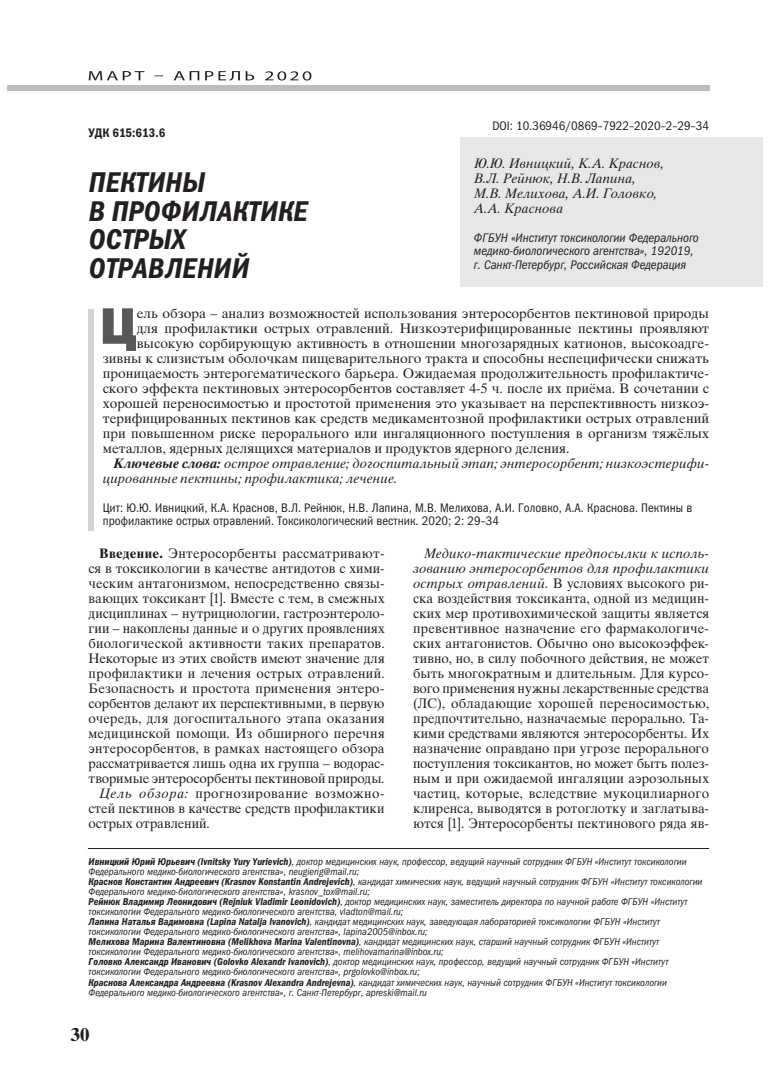
<style>
.page{position:relative;width:780px;height:1088px;background:#fff}
.page>*{position:absolute;margin:0;border:0;box-sizing:border-box;transform-origin:0 0}
.t1{font:51.62px "Franklin Gothic Heavy ITC";color:#57585a}
.t2{font:italic 28.75px/28.8px "Franklin Gothic Demi Cond ITC";letter-spacing:.01em;color:#231f20}
.t3{font:700 18.75px "Times Ten Cyr";color:#231f20}
.t4{font:13.75px/15px "Times Ten Cyr Upright";color:#231f20;text-align:justify}
.t5{font:13.75px/15px "Times Ten Cyr Inclined";letter-spacing:.005em;color:#231f20}
.t6{font:13.75px "Times Ten Cyr Upright";letter-spacing:.025em;color:#231f20}
.t7{font:13.75px "Times Ten Cyr Upright";letter-spacing:.02em;color:#231f20}
.t8{font:12.5px/13.8px "Franklin Gothic Book Cond ITC";color:#231f20}
.t9{font:italic 12.5px/13.8px "Franklin Gothic Book Cond ITC";color:#231f20}
.t10{font:12.5px "Franklin Gothic Demi Cond ITC";color:#231f20}
.t11{font:italic 10px/10px "Franklin Gothic Book Cond ITC";color:#231f20}
.s1{font-family:"Times Ten Cyr Bold Inclined"}
.s2{font-family:"Times Ten Cyr";font-weight:700}
.s3{font-family:"Times Ten Cyr Inclined"}
.s4{font-family:"Franklin Gothic Demi Cond ITC"}
</style>
<div class="page">
<div style="left:7px;top:85px;width:702px;height:5px;background:#bcbdc0"></div>
<svg style="left:89px;top:71px;width:222px;height:10px"></svg>
<div style="left:459px;top:137px;width:303px;height:150px;background:#e6e7e9"></div>
<hr style="left:89px;top:848px;width:620px;height:1px;background:#231f20">
<div style="left:89px;top:309px;width:5px;height:221px;background:#d1d2d4"></div>
<p class="t10" style="left:89px;top:125px;width:78px">УДК 615:613.6</p>
<h2 class="t2" style="left:89px;top:168px;width:220px">ПЕКТИНЫ<br>В ПРОФИЛАКТИКЕ<br>ОСТРЫХ<br>ОТРАВЛЕНИЙ</h2>
<p class="t8" style="left:492px;top:119px;width:218px">DOI: 10.36946/0869–7922–2020–2–29–34</p>
<p class="t5" style="left:474px;top:155px;width:192px">Ю.Ю. Ивницкий, К.А. Краснов,<br>В.Л. Рейнюк, Н.В. Лапина,<br>М.В. Мелихова, А.И. Головко,<br>А.А. Краснова</p>
<p class="t9" style="left:474px;top:231px;width:226px">ФГБУН «Институт токсикологии Федерального медико-биологического агентства», 192019, г. Санкт-Петербург, Российская Федерация</p>
<h1 class="t1" style="left:100px;top:294px;width:39px">Ц</h1>
<p class="t4" style="left:137px;top:306px;width:573px">ель обзора – анализ возможностей использования энтеросорбентов пектиновой природы</p>
<p class="t4" style="left:137px;top:321px;width:574px">для профилактики острых отравлений. Низкоэтерифицированные пектины проявляют</p>
<p class="t4" style="left:137px;top:336px;width:573px">высокую сорбирующую активность в отношении многозарядных катионов, высокоадге-</p>
<p class="t4" style="left:103px;top:351px;width:607px">зивны к слизистым оболочкам пищеварительного тракта и способны неспецифически снижать</p>
<p class="t4" style="left:103px;top:366px;width:607px">проницаемость энтерогематического барьера. Ожидаемая продолжительность профилактиче-</p>
<p class="t4" style="left:103px;top:381px;width:607px">ского эффекта пектиновых энтеросорбентов составляет 4-5 ч. после их приёма. В сочетании с</p>
<p class="t4" style="left:103px;top:396px;width:607px">хорошей переносимостью и простотой применения это указывает на перспективность низкоэ-</p>
<p class="t4" style="left:103px;top:411px;width:607px">терифицированных пектинов как средств медикаментозной профилактики острых отравлений</p>
<p class="t4" style="left:103px;top:426px;width:607px">при повышенном риске перорального или ингаляционного поступления в организм тяжёлых</p>
<p class="t4" style="left:103px;top:441px;width:468px">металлов, ядерных делящихся материалов и продуктов ядерного деления.</p>
<p class="t5" style="left:103px;top:455px;width:607px;text-indent:11px"><span class="s1">Ключевые слова:</span> острое отравление; догоспитальный этап; энтеросорбент; низкоэстерифи&shy;цированные пектины; профилактика; лечение.</p>
<p class="t8" style="left:103px;top:500px;width:591px">Цит: Ю.Ю. Ивницкий, К.А. Краснов, В.Л. Рейнюк, Н.В. Лапина, М.В. Мелихова, А.И. Головко, А.А. Краснова. Пектины в профилактике острых отравлений. Токсикологический вестник. 2020; 2: 29–34</p>
<p class="t7" style="left:99px;top:545px;width:287px"><span class="s2">Введение.</span> Энтеросорбенты рассматривают-</p>
<p class="t4" style="left:89px;top:561px;width:297px">ся в токсикологии в качестве антидотов с хими-</p>
<p class="t4" style="left:89px;top:576px;width:297px">ческим антагонизмом, непосредственно связы-</p>
<p class="t4" style="left:89px;top:591px;width:297px">вающих токсикант [1]. Вместе с тем, в смежных</p>
<p class="t4" style="left:89px;top:606px;width:297px">дисциплинах – нутрициологии, гастроэнтероло-</p>
<p class="t4" style="left:89px;top:621px;width:297px">гии – накоплены данные и о других проявлениях</p>
<p class="t4" style="left:89px;top:636px;width:297px">биологической активности таких препаратов.</p>
<p class="t4" style="left:89px;top:651px;width:297px">Некоторые из этих свойств имеют значение для</p>
<p class="t6" style="left:89px;top:665px;width:297px">профилактики и лечения острых отравлений.</p>
<p class="t4" style="left:89px;top:681px;width:297px">Безопасность и простота применения энтеро-</p>
<p class="t4" style="left:89px;top:696px;width:297px">сорбентов делают их перспективными, в первую</p>
<p class="t4" style="left:89px;top:711px;width:297px">очередь, для догоспитального этапа оказания</p>
<p class="t4" style="left:89px;top:726px;width:297px">медицинской помощи. Из обширного перечня</p>
<p class="t4" style="left:89px;top:741px;width:297px">энтеросорбентов, в рамках настоящего обзора</p>
<p class="t4" style="left:89px;top:756px;width:297px">рассматривается лишь одна их группа – водорас-</p>
<p class="t4" style="left:89px;top:771px;width:297px">творимые энтеросорбенты пектиновой природы.</p>
<p class="t6" style="left:99px;top:785px;width:287px"><span class="s3">Цель обзора:</span> прогнозирование возможно-</p>
<p class="t4" style="left:89px;top:801px;width:297px">стей пектинов в качестве средств профилактики</p>
<p class="t4" style="left:89px;top:816px;width:123px">острых отравлений.</p>
<p class="t5" style="left:413px;top:545px;width:297px;text-align:right">Медико-тактические предпосылки к исполь&shy;зованию энтеросорбентов для профилактики</p>
<p class="t4" style="left:413px;top:576px;width:297px"><span class="s3">острых отравлений.</span> В условиях высокого ри&shy;ска воздействия токсиканта, одной из медицин&shy;ских мер противохимической защиты является превентивное назначение его фармакологиче&shy;ских антагонистов. Обычно оно высокоэффек&shy;тивно, но, в силу побочного действия, не может быть многократным и длительным. Для курсо&shy;вого применения нужны лекарственные средства (ЛС), обладающие хорошей переносимостью, предпочтительно, назначаемые перорально. Та&shy;кими средствами являются энтеросорбенты. Их назначение оправдано при угрозе перорального поступления токсикантов, но может быть полез&shy;ным и при ожидаемой ингаляции аэрозольных частиц, которые, вследствие мукоцилиарного клиренса, выводятся в ротоглотку и заглатыва&shy;ются [1]. Энтеросорбенты пектинового ряда яв-</p>
<p class="t11" style="left:89px;top:857px;width:615px"><span class="s4">Ивницкий Юрий Юрьевич (Ivnitsky Yury Yurievich)</span>, доктор медицинских наук, профессор, ведущий научный сотрудник ФГБУН «Институт токсикологии Федерального медико-биологического агентства», neugierig@mail.ru;<br><span class="s4">Краснов Константин Андреевич (Krasnov Konstantin Andrejevich)</span>, кандидат химических наук, ведущий научный сотрудник ФГБУН «Институт токсикологии Федерального медико-биологического агентства», krasnov_tox@mail.ru;<br><span class="s4">Рейнюк Владимир Леонидович (Rejniuk Vladimir Leonidovich)</span>, доктор медицинских наук, заместитель директора по научной работе ФГБУН «Институт токсикологии Федерального медико-биологического агентства, vladton@mail.ru;<br><span class="s4">Лапина Наталья Вадимовна (Lapina Natalja Ivanovich)</span>, кандидат медицинских наук, заведующая лабораторией токсикологии ФГБУН «Институт токсикологии Федерального медико-биологического агентства», lapina2005@inbox.ru;<br><span class="s4">Мелихова Марина Валентиновна (Melikhova Marina Valentinovna)</span>, кандидат медицинских наук, старший научный сотрудник ФГБУН «Институт токсикологии Федерального медико-биологического агентства», melihovamarina@inbox.ru;<br><span class="s4">Головко Александр Иванович (Golovko Alexandr Ivanovich)</span>, доктор медицинских наук, профессор, ведущий научный сотрудник ФГБУН «Институт токсикологии Федерального медико-биологического агентства», prgolovko@inbox.ru;<br><span class="s4">Краснова Александра Андреевна (Krasnov Alexandra Andrejevna)</span>, кандидат химических наук, научный сотрудник ФГБУН «Институт токсикологии Федерального медико-биологического агентства», г. Санкт-Петербург, apreski@mail.ru</p>
<h3 class="t3" style="left:71px;top:1023px;width:20px">30</h3>
</div>
